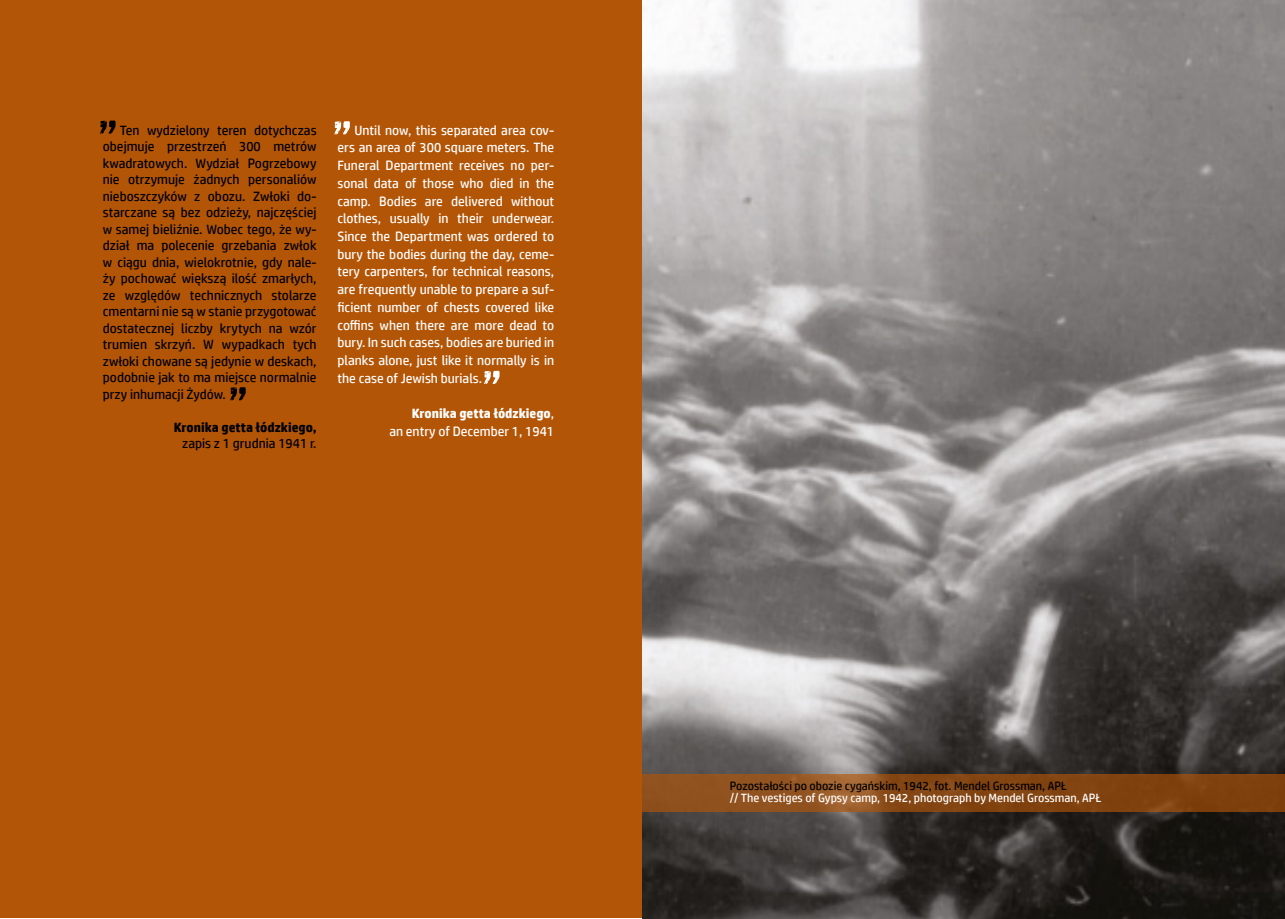
<style>
.page{position:relative;width:1285px;height:919px;background:#fff}
.page>*{position:absolute;margin:0;border:0;box-sizing:border-box;transform-origin:0 0}
.t1{font:13.5px/16.5px "HP Simplified";color:#000;text-align:justify}
.t2{font:13.5px/17.7px "HP Simplified";color:#fff;text-align:justify}
.t3{font:700 13.5px "HP Simplified";color:#000}
.t4{font:700 13.5px "HP Simplified";color:#fff}
.t5{font:12px/12.8px "HP Simplified";color:#fff}
.s1{font-weight:400}
.s2{color:#000}
</style>
<div class="page">
<div style="left:0;top:1px;width:1284px;height:917px;background:#b35507"></div>
<img style="left:642px;top:0;width:642px;height:918px">
<svg style="left:100px;top:120px;width:15px;height:14px"></svg>
<svg style="left:230px;top:387px;width:16px;height:13px"></svg>
<svg style="left:334px;top:121px;width:16px;height:14px"></svg>
<svg style="left:484px;top:371px;width:15px;height:13px"></svg>
<svg style="left:642px;top:774px;width:642px;height:37px;background:#884a16"></svg>
<p class="t1" style="left:103px;top:121px;width:215px;text-indent:17px">Ten wydzielony teren dotychczas obejmuje przestrzeń 300 metrów kwadratowych. Wydział Pogrzebowy nie otrzymuje żadnych personaliów nieboszczyków z obozu. Zwłoki do&shy;starczane są bez odzieży, najczęściej w samej bieliźnie. Wobec tego, że wy&shy;dział ma polecenie grzebania zwłok w ciągu dnia, wielokrotnie, gdy nale&shy;ży pochować większą ilość zmarłych, ze względów technicznych stolarze cmentarni nie są w stanie przygotować dostatecznej liczby krytych na wzór trumien skrzyń. W wypadkach tych zwłoki chowane są jedynie w deskach, podobnie jak to ma miejsce normalnie przy inhumacji Żydów.</p>
<p class="t3" style="left:174px;top:419px;width:144px">Kronika getta łódzkiego,</p>
<p class="t1" style="left:182px;top:435px;width:136px">zapis z 1 grudnia 1941 r.</p>
<p class="t2" style="left:337px;top:121px;width:218px;text-indent:17px">Until now, this separated area cov&shy;ers an area of 300 square meters. The Funeral Department receives no per&shy;sonal data of those who died in the camp. Bodies are delivered without clothes, usually in their underwear.<br>Since the Department was ordered to bury the bodies during the day, ceme&shy;tery carpenters, for technical reasons, are frequently unable to prepare a suf&shy;ficient number of chests covered like coffins when there are more dead to bury. In such cases, bodies are buried in planks alone, just like it normally is in the case of Jewish burials.</p>
<p class="t4" style="left:411px;top:405px;width:144px">Kronika getta łódzkiego<span class="s1">,</span></p>
<p class="t2" style="left:389px;top:422px;width:166px">an entry of December 1, 1941</p>
<p class="t5" style="left:729px;top:778px;width:373px"><span class="s2">Pozostałości po obozie cygańskim, 1942, fot. Mendel Grossman, APŁ<br></span>// The vestiges of Gypsy camp, 1942, photograph by Mendel Grossman, APŁ</p>
</div>
